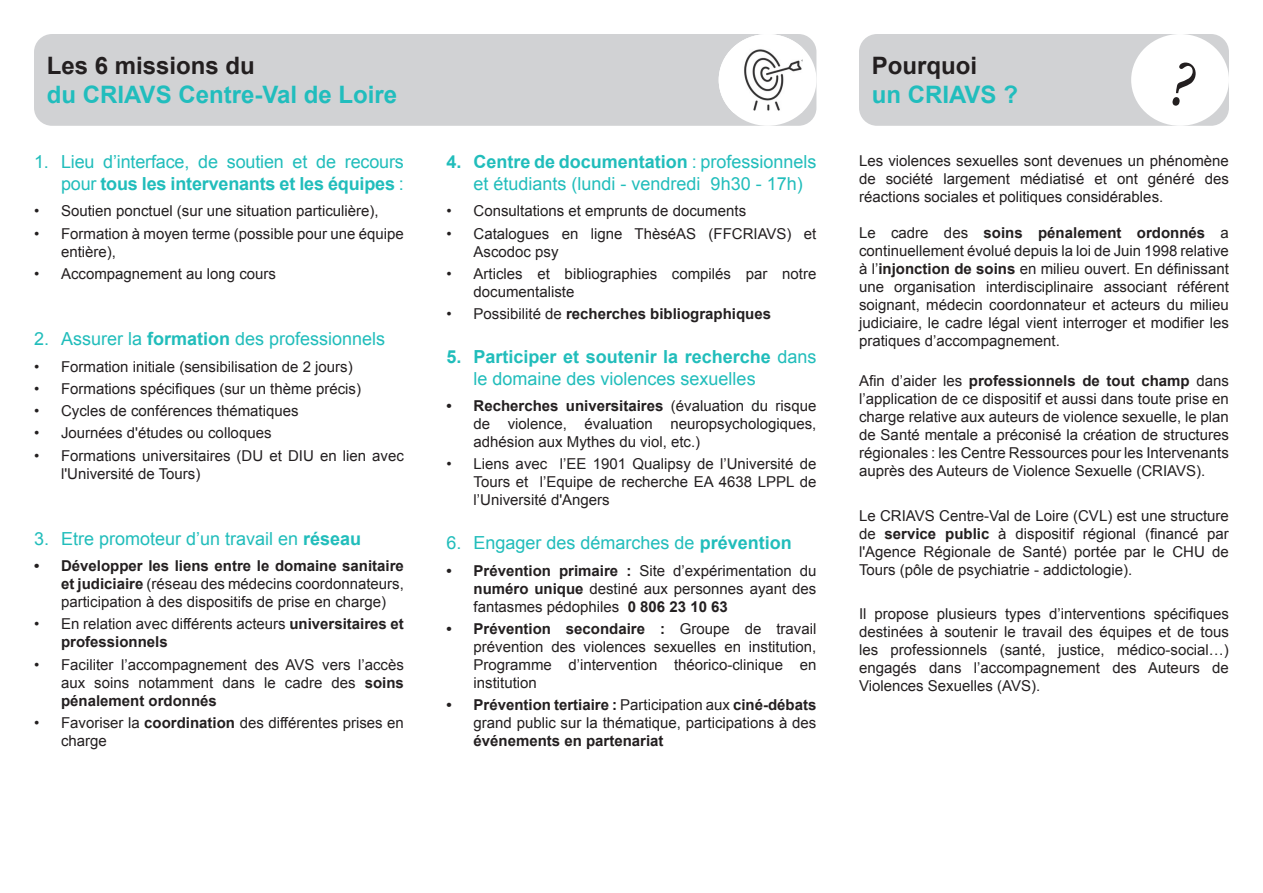
<style>
.page{position:relative;width:1263px;height:893px;background:#fff}
.page>*{position:absolute;margin:0;border:0;box-sizing:border-box;transform-origin:0 0}
.t1{font:72px "Monotype Corsiva";color:#231f20}
.t2{font:700 24px "Arial";color:#21bdbd}
.t3{font:700 24px "Arial";color:#231f20}
.t4{font:18px/21.6px "Arial";color:#21bdbb}
.t5{font:15px/18px "Arial";color:#231f20;text-align:justify}
.t6{font:700 15px "Arial";color:#231f20}
.s1{font-weight:700}
.s2{font-weight:400}
</style>
<div class="page">
<div style="left:34px;top:34px;width:782px;height:92px;background:#d1d2d4;border-radius:18px"></div>
<div style="left:859px;top:34px;width:370px;height:92px;background:#d1d2d4;border-radius:18px"></div>
<div style="left:719px;top:34px;width:97px;height:92px;background:#fff;border-radius:50%"></div>
<img style="left:719px;top:34px;width:83px;height:77px">
<div style="left:1131px;top:34px;width:98px;height:92px;background:#fff;border-radius:50%"></div>
<p class="t3" style="left:47px;top:50px;width:210px">Les 6 missions du</p>
<p class="t2" style="left:47px;top:79px;width:352px">du CRIAVS Centre-Val de Loire</p>
<p class="t4" style="left:34px;top:151px;width:371px;text-align:right">1. Lieu d’interface, de soutien et de recours pour <span class="s1">tous les intervenants et les équipes</span> :</p>
<p class="t5" style="left:34px;top:202px;width:346px">• Soutien ponctuel (sur une situation particulière),</p>
<p class="t5" style="left:61px;top:225px;width:344px;text-indent:-27px">• Formation à moyen terme (possible pour une équipe entière),</p>
<p class="t5" style="left:34px;top:265px;width:244px">• Accompagnement au long cours</p>
<p class="t4" style="left:34px;top:328px;width:353px">2. Assurer la <span class="s1">formation</span> des professionnels</p>
<p class="t5" style="left:34px;top:357px;width:320px">• Formation initiale (sensibilisation de 2 jours)</p>
<p class="t5" style="left:34px;top:380px;width:329px">• Formations spécifiques (sur un thème précis)</p>
<p class="t5" style="left:34px;top:402px;width:266px">• Cycles de conférences thématiques</p>
<p class="t5" style="left:34px;top:424px;width:239px">• Journées d'études ou colloques</p>
<p class="t5" style="left:61px;top:446px;width:344px;text-indent:-27px">• Formations universitaires (DU et DIU en lien avec l'Université de Tours)</p>
<p class="t4" style="left:34px;top:528px;width:329px">3. Etre promoteur d’un travail en <span class="s1">réseau</span></p>
<p class="t5" style="left:61px;top:557px;width:344px;text-indent:-27px"><span class="s1">• Développer les liens entre le domaine sanitaire et judiciaire</span> (réseau des médecins coordonnateurs, participation à des dispositifs de prise en charge)</p>
<p class="t5" style="left:61px;top:615px;width:344px;text-indent:-27px">• En relation avec différents acteurs <span class="s1">universitaires et professionnels</span></p>
<p class="t5" style="left:61px;top:656px;width:344px;text-indent:-27px">• Faciliter l’accompagnement des AVS vers l’accès aux soins notamment dans le cadre des <span class="s1">soins pénalement ordonnés</span></p>
<p class="t5" style="left:61px;top:714px;width:344px;text-indent:-27px">• Favoriser la <span class="s1">coordination</span> des différentes prises en charge</p>
<p class="t4" style="left:473px;top:151px;width:344px;text-indent:-27px"><span class="s1">4. Centre de documentation</span> : professionnels et étudiants (lundi - vendredi 9h30 - 17h)</p>
<p class="t5" style="left:446px;top:202px;width:301px">• Consultations et emprunts de documents</p>
<p class="t5" style="left:473px;top:225px;width:344px;text-indent:-27px">• Catalogues en ligne ThèséAS (FFCRIAVS) et<br>Ascodoc psy</p>
<p class="t5" style="left:473px;top:265px;width:344px;text-indent:-27px">• Articles et bibliographies compilés par notre documentaliste</p>
<p class="t6" style="left:446px;top:304px;width:326px"><span class="s2">• Possibilité de</span> recherches bibliographiques</p>
<p class="t4" style="left:473px;top:346px;width:344px;text-indent:-27px"><span class="s1">5. Participer et soutenir la recherche</span> dans le domaine des violences sexuelles</p>
<p class="t5" style="left:473px;top:397px;width:344px;text-indent:-27px"><span class="s1">• Recherches universitaires</span> (évaluation du risque de violence, évaluation neuropsychologiques, adhésion aux Mythes du viol, etc.)</p>
<p class="t5" style="left:473px;top:455px;width:344px;text-indent:-27px">• Liens avec l’EE 1901 Qualipsy de l’Université de Tours et l’Equipe de recherche EA 4638 LPPL de l’Université d'Angers</p>
<p class="t4" style="left:446px;top:532px;width:347px">6. Engager des démarches de <span class="s1">prévention</span></p>
<p class="t5" style="left:473px;top:562px;width:344px;text-indent:-27px"><span class="s1">• Prévention primaire :</span> Site d’expérimentation du <span class="s1">numéro unique</span> destiné aux personnes ayant des fantasmes pédophiles <span class="s1">0 806 23 10 63</span></p>
<p class="t5" style="left:473px;top:620px;width:344px;text-indent:-27px"><span class="s1">• Prévention secondaire :</span> Groupe de travail prévention des violences sexuelles en institution, Programme d’intervention théorico-clinique en institution</p>
<p class="t5" style="left:473px;top:696px;width:344px;text-indent:-27px"><span class="s1">• Prévention tertiaire :</span> Participation aux <span class="s1">ciné-débats </span>grand public sur la thématique, participations à des <span class="s1">événements en partenariat</span></p>
<p class="t3" style="left:872px;top:50px;width:107px">Pourquoi</p>
<p class="t2" style="left:872px;top:79px;width:148px">un CRIAVS ?</p>
<p class="t1" style="left:1166px;top:39px;width:29px">?</p>
<p class="t5" style="left:859px;top:152px;width:371px">Les violences sexuelles sont devenues un phénomène de société largement médiatisé et ont généré des réactions sociales et politiques considérables.</p>
<p class="t5" style="left:859px;top:224px;width:371px">Le cadre des <span class="s1">soins pénalement ordonnés</span> a continuellement évolué depuis la loi de Juin 1998 relative à l’<span class="s1">injonction de soins</span> en milieu ouvert. En définissant une organisation interdisciplinaire associant référent soignant, médecin coordonnateur et acteurs du milieu judiciaire, le cadre légal vient interroger et modifier les pratiques d’accompagnement.</p>
<p class="t5" style="left:859px;top:372px;width:371px">Afin d’aider les <span class="s1">professionnels de tout champ</span> dans l’application de ce dispositif et aussi dans toute prise en charge relative aux auteurs de violence sexuelle, le plan de Santé mentale a préconisé la création de structures régionales : les Centre Ressources pour les Intervenants auprès des Auteurs de Violence Sexuelle (CRIAVS).</p>
<p class="t5" style="left:859px;top:507px;width:371px">Le CRIAVS Centre-Val de Loire (CVL) est une structure de <span class="s1">service public</span> à dispositif régional (financé par l'Agence Régionale de Santé) portée par le CHU de Tours (pôle de psychiatrie - addictologie).</p>
<p class="t5" style="left:859px;top:605px;width:371px">Il propose plusieurs types d’interventions spécifiques destinées à soutenir le travail des équipes et de tous les professionnels (santé, justice, médico-social…) engagés dans l’accompagnement des Auteurs de Violences Sexuelles (AVS).</p>
</div>
